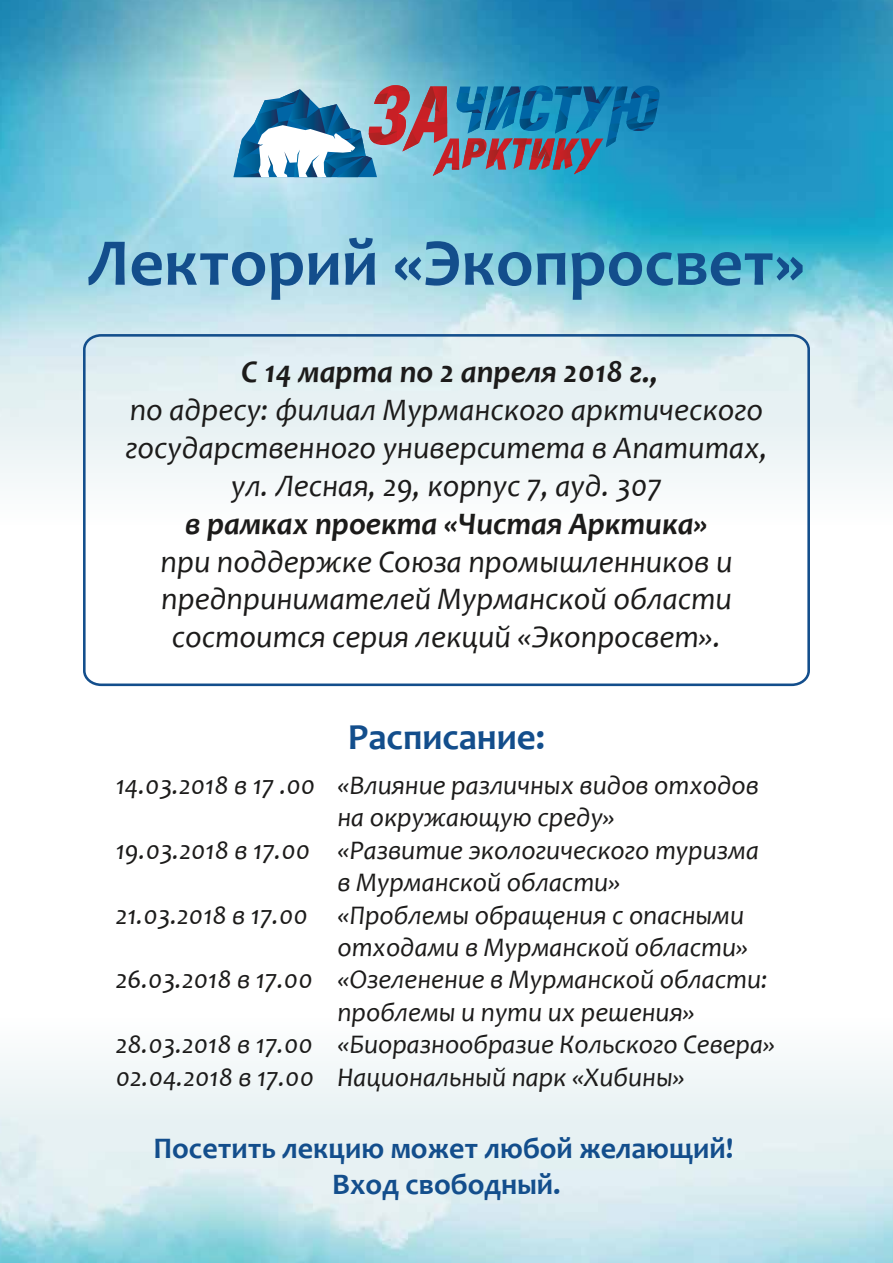
<style>
.page{position:relative;width:893px;height:1263px;background:#fff}
.page>*{position:absolute;margin:0;border:0;box-sizing:border-box;transform-origin:0 0}
.t1{font:700 67.5px "Candara";color:#134e8c}
.t2{font:700 37.05px "Candara";color:#134e8c}
.t3{font:italic 31.5px/37.8px "Candara";color:#1c1b1a;text-align:center}
.t4{font:italic 700 31.5px "Candara";color:#1c1b1a}
.t5{font:700 30px/36px "Candara";color:#134e8c;text-align:center}
.t6{font:italic 27px/32.4px "Candara";color:#1c1b1a}
</style>
<div class="page">
<img style="left:0;top:1061px;width:893px;height:202px">
<img style="left:0;top:0;width:893px;height:483px">
<svg style="left:233px;top:85px;width:427px;height:92px;background:#618ead"></svg>
<svg style="left:82px;top:333px;width:729px;height:354px"></svg>
<h1 class="t1" style="left:88px;top:220px;width:718px">Лекторий «Экопросвет»</h1>
<p class="t4" style="left:242px;top:352px;width:418px">С 14 марта по 2 апреля 2018 г.,</p>
<p class="t3" style="left:125px;top:391px;width:644px">по адресу: филиал Мурманского арктического государственного университета в Апатитах, ул. Лесная, 29, корпус 7, ауд. 307</p>
<p class="t4" style="left:185px;top:504px;width:524px">в рамках проекта «Чистая Арктика»</p>
<p class="t3" style="left:161px;top:542px;width:573px">при поддержке Союза промышленников и предпринимателей Мурманской области состоится серия лекций «Экопросвет».</p>
<p class="t6" style="left:116px;top:769px;width:201px">14.03.2018 в 17 .00</p>
<p class="t6" style="left:116px;top:833px;width:196px">19.03.2018 в 17.00</p>
<p class="t6" style="left:116px;top:898px;width:194px">21.03.2018 в 17.00</p>
<p class="t6" style="left:116px;top:963px;width:199px">26.03.2018 в 17.00</p>
<p class="t6" style="left:116px;top:1028px;width:200px">28.03.2018 в 17.00<br>02.04.2018 в 17.00</p>
<h2 class="t2" style="left:348px;top:713px;width:199px">Расписание:</h2>
<p class="t6" style="left:337px;top:769px;width:439px">«Влияние различных видов отходов на окружающую среду»<br>«Развитие экологического туризма в Мурманской области»<br>«Проблемы обращения с опасными отходами в Мурманской области» «Озеленение в Мурманской области: проблемы и пути их решения» «Биоразнообразие Кольского Севера»<br>Национальный парк «Хибины»</p>
<p class="t5" style="left:153px;top:1130px;width:581px">Посетить лекцию может любой желающий!<br>Вход свободный.</p>
</div>
